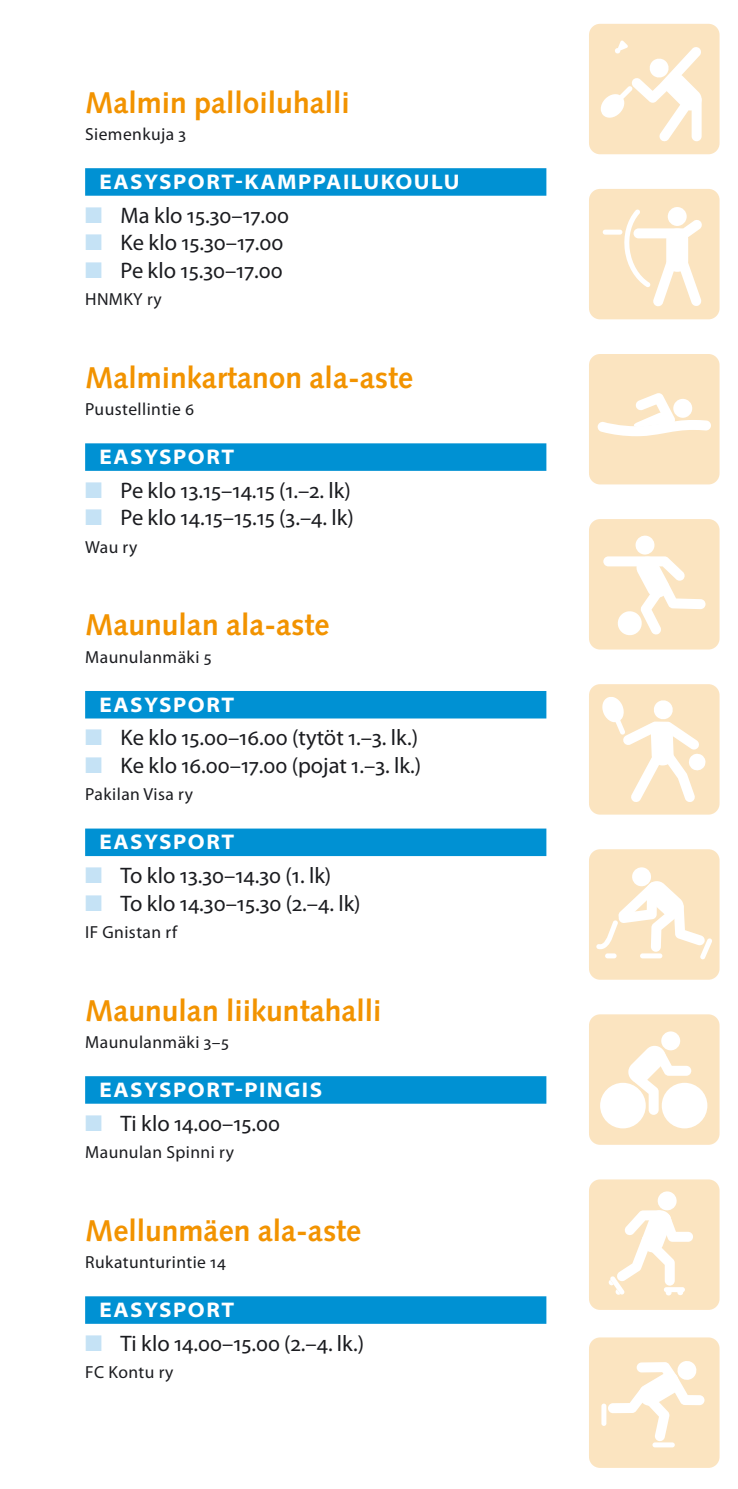
<style>
.page{position:relative;width:738px;height:1489px;background:#fff}
.page>*{position:absolute;margin:0;border:0;box-sizing:border-box;transform-origin:0 0}
.t1{font:700 30px "Syntax LT Std";color:#f29300}
.t2{font:22.5px "Myriad Pro";color:#1b1c20}
.t3{font:700 semi-expanded 21.25px "Myriad Pro";letter-spacing:.07em;color:#fff}
.t4{font:17.5px "Myriad Pro";letter-spacing:.025em;color:#1b1c20}
.s1{color:#c5e2f5}
</style>
<div class="page">
<div style="left:588px;top:1014px;width:131px;height:130px;background:#fbe4c0;border-radius:11px"></div>
<div style="left:660px;top:1031px;width:19px;height:19px;background:#fff;border-radius:50%"></div>
<svg style="left:628px;top:1044px;width:62px;height:70px"></svg>
<div style="left:599px;top:1082px;width:46px;height:46px;background:#fff;border-radius:50%"></div>
<div style="left:661px;top:1082px;width:45px;height:46px;background:#fff;border-radius:50%"></div>
<div style="left:588px;top:354px;width:131px;height:130px;background:#fbe4c0;border-radius:11px"></div>
<svg style="left:597px;top:393px;width:113px;height:43px"></svg>
<div style="left:588px;top:189px;width:131px;height:130px;background:#fbe4c0;border-radius:11px"></div>
<svg style="left:667px;top:207px;width:19px;height:19px"></svg>
<div style="left:602px;top:230px;width:20px;height:5px;background:#fff;border-radius:2px"></div>
<svg style="left:622px;top:209px;width:80px;height:98px"></svg>
<div style="left:588px;top:849px;width:131px;height:130px;background:#fbe4c0;border-radius:11px"></div>
<svg style="left:596px;top:867px;width:115px;height:92px"></svg>
<div style="left:588px;top:1179px;width:131px;height:130px;background:#fbe4c0;border-radius:11px"></div>
<svg style="left:608px;top:1191px;width:84px;height:104px"></svg>
<div style="left:588px;top:1337px;width:131px;height:130px;background:#fbe4c0;border-radius:11px"></div>
<svg style="left:608px;top:1361px;width:96px;height:80px"></svg>
<div style="left:652px;top:1442px;width:22px;height:5px;background:#fff;border-radius:2px"></div>
<div style="left:601px;top:1403px;width:5px;height:22px;background:#fff;border-radius:2px"></div>
<div style="left:588px;top:519px;width:131px;height:130px;background:#fbe4c0;border-radius:11px"></div>
<svg style="left:603px;top:535px;width:102px;height:100px"></svg>
<div style="left:588px;top:684px;width:131px;height:130px;background:#fbe4c0;border-radius:11px"></div>
<svg style="left:602px;top:697px;width:103px;height:105px"></svg>
<div style="left:588px;top:24px;width:131px;height:130px;background:#fbe4c0;border-radius:11px"></div>
<svg style="left:600px;top:40px;width:102px;height:102px"></svg>
<div style="left:85px;top:168px;width:461px;height:28px;background:#0091d3"></div>
<div style="left:85px;top:443px;width:461px;height:28px;background:#0091d3"></div>
<div style="left:85px;top:691px;width:461px;height:27px;background:#0091d3"></div>
<div style="left:85px;top:828px;width:461px;height:28px;background:#0091d3"></div>
<div style="left:85px;top:1076px;width:461px;height:27px;background:#0091d3"></div>
<div style="left:85px;top:1296px;width:461px;height:27px;background:#0091d3"></div>
<h1 class="t1" style="left:85px;top:85px;width:266px">Malmin palloiluhalli</h1>
<p class="t4" style="left:85px;top:125px;width:102px">Siemenkuja 3</p>
<p class="t3" style="left:99px;top:170px;width:361px">EASYSPORT-KAMPPAILUKOULU</p>
<p class="t2" style="left:85px;top:203px;width:205px"><span class="s1">■</span> Ma klo 15.30–17.00</p>
<p class="t2" style="left:85px;top:230px;width:200px"><span class="s1">■</span> Ke klo 15.30–17.00</p>
<p class="t2" style="left:85px;top:258px;width:199px"><span class="s1">■</span> Pe klo 15.30–17.00</p>
<p class="t4" style="left:85px;top:290px;width:78px">HNMKY ry</p>
<h1 class="t1" style="left:85px;top:360px;width:329px">Malminkartanon ala-aste</h1>
<p class="t4" style="left:85px;top:400px;width:110px">Puustellintie 6</p>
<p class="t3" style="left:99px;top:445px;width:136px">EASYSPORT</p>
<p class="t2" style="left:85px;top:478px;width:267px"><span class="s1">■</span> Pe klo 13.15–14.15 (1.–2. lk)</p>
<p class="t2" style="left:85px;top:505px;width:270px"><span class="s1">■</span> Pe klo 14.15–15.15 (3.–4. lk)</p>
<p class="t4" style="left:85px;top:537px;width:54px">Wau ry</p>
<h1 class="t1" style="left:85px;top:608px;width:246px">Maunulan ala-aste</h1>
<p class="t4" style="left:85px;top:647px;width:128px">Maunulanmäki 5</p>
<p class="t3" style="left:99px;top:692px;width:136px">EASYSPORT</p>
<p class="t2" style="left:85px;top:725px;width:334px"><span class="s1">■</span> Ke klo 15.00–16.00 (tytöt 1.–3. lk.)</p>
<p class="t2" style="left:85px;top:753px;width:337px"><span class="s1">■</span> Ke klo 16.00–17.00 (pojat 1.–3. lk.)</p>
<p class="t4" style="left:85px;top:785px;width:109px">Pakilan Visa ry</p>
<p class="t3" style="left:99px;top:830px;width:136px">EASYSPORT</p>
<p class="t2" style="left:85px;top:863px;width:247px"><span class="s1">■</span> To klo 13.30–14.30 (1. lk)</p>
<p class="t2" style="left:85px;top:890px;width:277px"><span class="s1">■</span> To klo 14.30–15.30 (2.–4. lk)</p>
<p class="t4" style="left:85px;top:922px;width:93px">IF Gnistan rf</p>
<h1 class="t1" style="left:85px;top:993px;width:297px">Maunulan liikuntahalli</h1>
<p class="t4" style="left:85px;top:1032px;width:145px">Maunulanmäki 3–5</p>
<p class="t3" style="left:99px;top:1077px;width:224px">EASYSPORT-PINGIS</p>
<p class="t2" style="left:85px;top:1110px;width:196px"><span class="s1">■</span> Ti klo 14.00–15.00</p>
<p class="t4" style="left:85px;top:1142px;width:150px">Maunulan Spinni ry</p>
<h1 class="t1" style="left:85px;top:1213px;width:277px">Mellunmäen ala-aste</h1>
<p class="t4" style="left:85px;top:1252px;width:142px">Rukatunturintie 14</p>
<p class="t3" style="left:99px;top:1297px;width:136px">EASYSPORT</p>
<p class="t2" style="left:85px;top:1330px;width:280px"><span class="s1">■</span> Ti klo 14.00–15.00 (2.–4. lk.)</p>
<p class="t4" style="left:85px;top:1362px;width:90px">FC Kontu ry</p>
</div>
